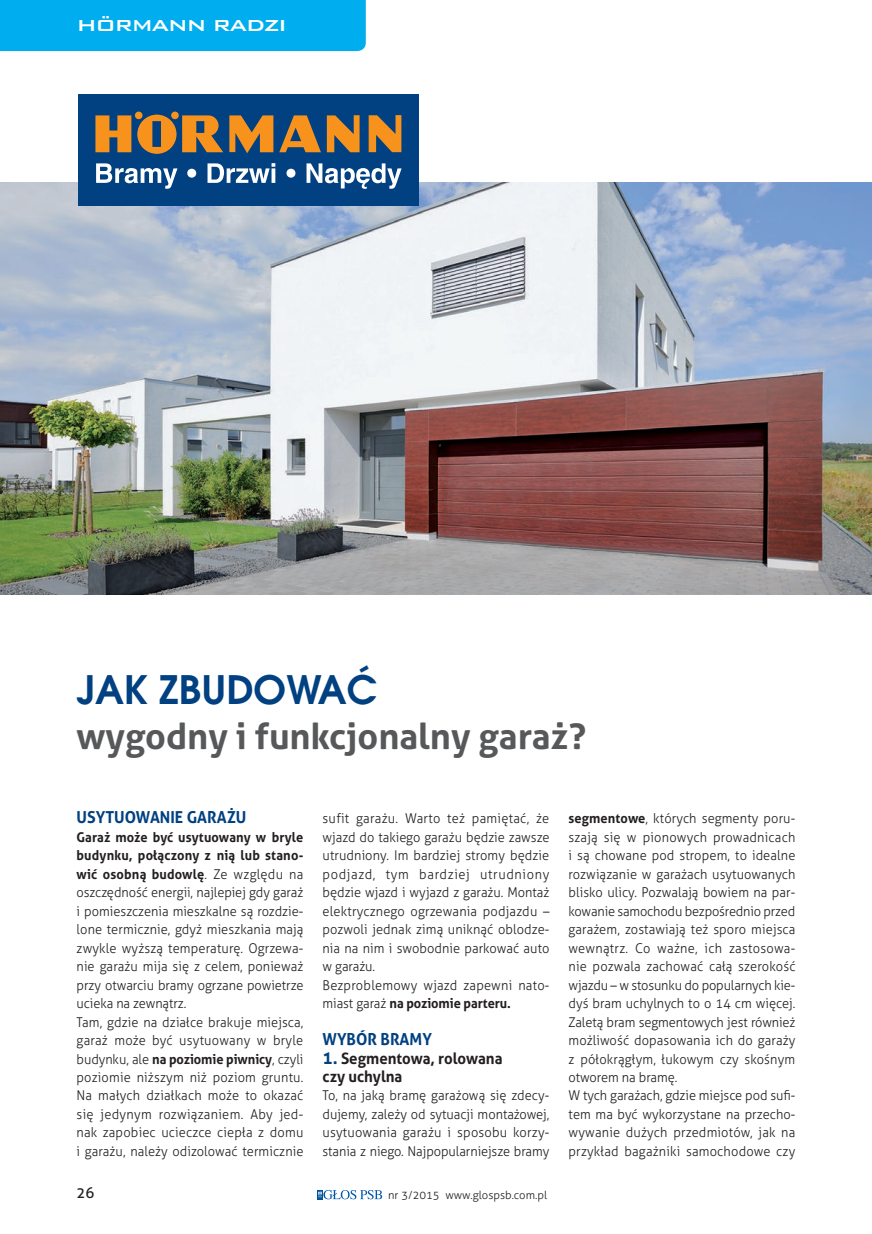
<style>
.page{position:relative;width:872px;height:1234px;background:#fff}
.page>*{position:absolute;margin:0;border:0;box-sizing:border-box;transform-origin:0 0}
.t1{font:700 39px "Avalon";color:#014081}
.t2{font:700 36px "Aller";color:#57585a}
.t3{font:700 16.5px "Aller";color:#014081;scale:.95 1}
.t4{font:700 15.75px/18.5px "Aller";color:#231f20;scale:.95 1}
.t5{font:15px "Aller";color:#231f20}
.t6{font:300 13.5px/18.5px "Aller";letter-spacing:.005em;color:#231f20;scale:.95 1}
.t7{font:300 11.25px "Aller";color:#231f20}
.t8{font:9px "Bank Gothic Md PL";letter-spacing:-.17em;color:#fff;scale:1.1 1}
.s1{font-weight:700}
.s2{font-size:18px;color:#014081}
</style>
<div class="page">
<div style="left:317px;top:1189px;width:5px;height:10px;background:#0153a0"></div>
<svg style="left:318px;top:1189px;width:64px;height:9px"></svg>
<div style="left:0;top:0;width:366px;height:51px;background:#00aeef"></div>
<img style="left:0;top:183px;width:872px;height:411px">
<div style="left:78px;top:95px;width:340px;height:111px;background:#014081"></div>
<svg style="left:96px;top:163px;width:305px;height:26px"></svg>
<svg style="left:95px;top:112px;width:306px;height:42px"></svg>
<p class="t8" style="left:77px;top:23px;width:193px">HÖRMANN RADZI</p>
<h1 class="t1" style="left:77px;top:665px;width:302px">JAK ZBUDOWAĆ</h1>
<h2 class="t2" style="left:77px;top:713px;width:511px">wygodny i funkcjonalny garaż?</h2>
<p class="t3" style="left:77px;top:807px;width:178px">Usytuowanie garażu</p>
<p class="t6" style="left:77px;top:827px;width:240px"><span class="s1">Garaż może być usytuowany w bryle budynku, połączony z nią lub stano&shy;wić osobną budowlę</span>. Ze względu na oszczędność energii, najlepiej gdy garaż i pomieszczenia mieszkalne są rozdzie&shy;lone termicznie, gdyż mieszkania mają zwykle wyższą temperaturę. Ogrzewa&shy;nie garażu mija się z celem, ponieważ przy otwarciu bramy ogrzane powietrze ucieka na zewnątrz.<br>Tam, gdzie na działce brakuje miejsca, garaż może być usytuowany w bryle budynku, ale <span class="s1">na poziomie piwnicy</span>, czyli poziomie niższym niż poziom gruntu.<br>Na małych działkach może to okazać się jedynym rozwiązaniem. Aby jed&shy;nak zapobiec ucieczce ciepła z domu i garażu, należy odizolować termicznie</p>
<p class="t6" style="left:322px;top:809px;width:240px">sufit garażu. Warto też pamiętać, że wjazd do takiego garażu będzie zawsze utrudniony. Im bardziej stromy będzie podjazd, tym bardziej utrudniony będzie wjazd i wyjazd z garażu. Montaż elektrycznego ogrzewania podjazdu – pozwoli jednak zimą uniknąć oblodze&shy;nia na nim i swobodnie parkować auto w garażu.<br>Bezproblemowy wjazd zapewni nato&shy;miast garaż <span class="s1">na poziomie parteru.</span></p>
<p class="t3" style="left:322px;top:1028px;width:117px">Wybór bramy</p>
<p class="t4" style="left:322px;top:1048px;width:191px"><span class="s2">1.</span> Segmentowa, rolowana czy uchylna</p>
<p class="t6" style="left:322px;top:1086px;width:240px;text-align:justify">To, na jaką bramę garażową się zdecy&shy;dujemy, zależy od sytuacji montażowej, usytuowania garażu i sposobu korzy&shy;stania z niego. Najpopularniejsze bramy</p>
<p class="t5" style="left:77px;top:1183px;width:19px">26</p>
<p class="t7" style="left:388px;top:1187px;width:160px">nr 3/2015 www.glospsb.com.pl</p>
<p class="t6" style="left:568px;top:809px;width:240px"><span class="s1">segmentowe</span>, których segmenty poru&shy;szają się w pionowych prowadnicach i są chowane pod stropem, to idealne rozwiązanie w garażach usytuowanych blisko ulicy. Pozwalają bowiem na par&shy;kowanie samochodu bezpośrednio przed garażem, zostawiają też sporo miejsca wewnątrz. Co ważne, ich zastosowa&shy;nie pozwala zachować całą szerokość wjazdu – w stosunku do popularnych kie&shy;dyś bram uchylnych to o 14 cm więcej.<br>Zaletą bram segmentowych jest również możliwość dopasowania ich do garaży z półokrągłym, łukowym czy skośnym otworem na bramę.<br>W tych garażach, gdzie miejsce pod sufi&shy;tem ma być wykorzystane na przecho&shy;wywanie dużych przedmiotów, jak na przykład bagażniki samochodowe czy</p>
</div>
